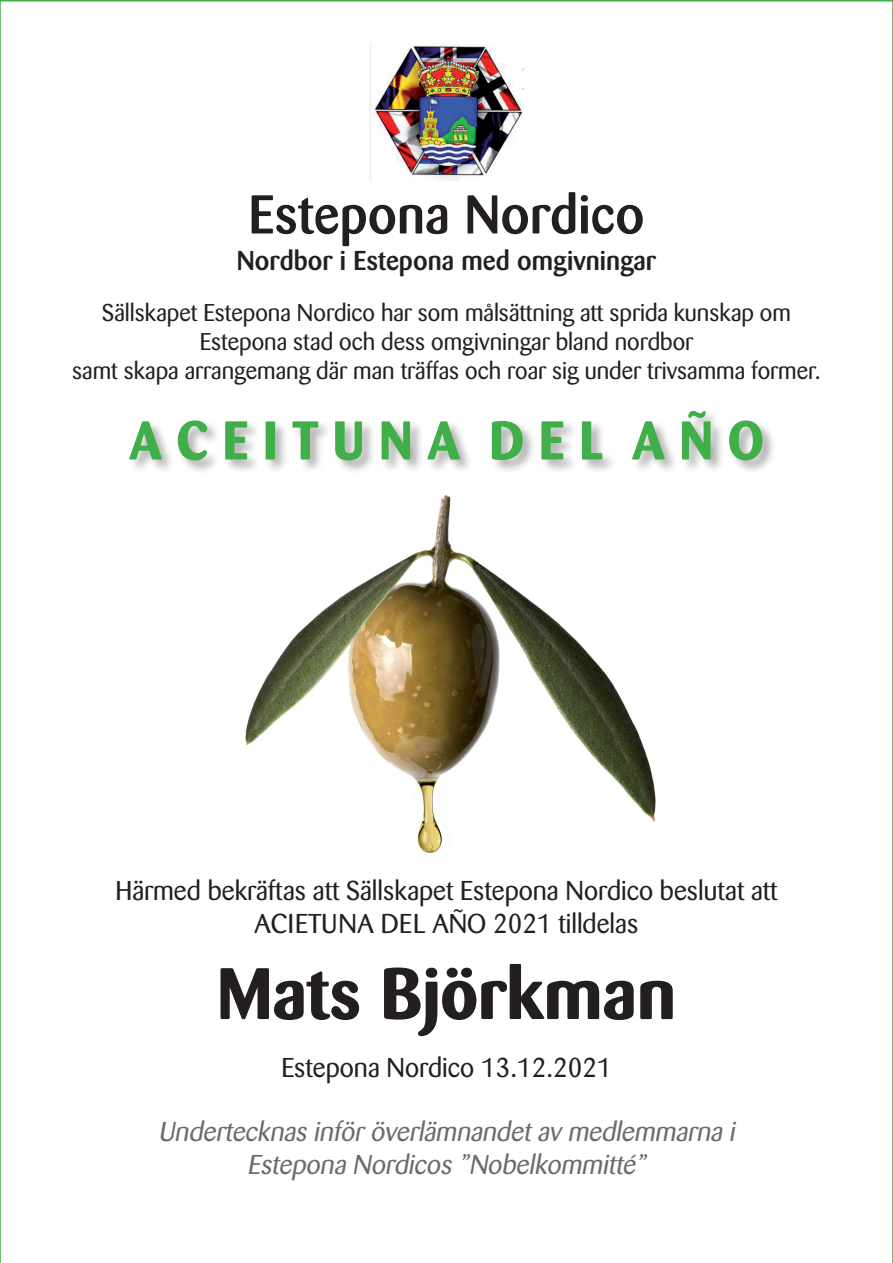
<style>
.page{position:relative;width:893px;height:1263px;background:#fff}
.page>*{position:absolute;margin:0;border:0;box-sizing:border-box;transform-origin:0 0}
.t1{font:700 72px "Barmeno";color:#231f20}
.t2{font:500 54px "Barmeno";color:#231f20}
.t3{font:700 54px "Barmeno";color:#40ae49}
.t4{font:27px/32.4px "Barmeno";color:#231f20;text-align:center}
.t5{font:italic 27px/32.4px "Barmeno";color:#6b6b6e;text-align:center}
.t6{font:500 27px "Barmeno";color:#231f20}
.t7{font:24px/28.8px "Barmeno";color:#231f20;text-align:center}
</style>
<div class="page">
<img style="left:245px;top:495px;width:411px;height:358px">
<img style="left:370px;top:45px;width:153px;height:136px">
<div style="left:128px;top:409px;width:649px;height:66px;background:#231f20;opacity:.36"></div>
<h2 class="t2" style="left:248px;top:183px;width:398px">Estepona Nordico</h2>
<p class="t6" style="left:237px;top:244px;width:421px">Nordbor i Estepona med omgivningar</p>
<p class="t7" style="left:72px;top:299px;width:750px">Sällskapet Estepona Nordico har som målsättning att sprida kunskap om<br>Estepona stad och dess omgivningar bland nordbor<br>samt skapa arrangemang där man träffas och roar sig under trivsamma former.</p>
<h2 class="t3" style="left:129px;top:408px;width:636px">A C E I T U N A D E L A Ñ O</h2>
<p class="t4" style="left:115px;top:875px;width:663px">Härmed bekräftas att Sällskapet Estepona Nordico beslutat att<br>ACIETUNA DEL AÑO 2021 tilldelas</p>
<h1 class="t1" style="left:217px;top:950px;width:460px">Mats Björkman</h1>
<p class="t4" style="left:281px;top:1051px;width:332px">Estepona Nordico 13.12.2021</p>
<p class="t5" style="left:159px;top:1116px;width:583px">Undertecknas införöverlämnandetav medlemmarna i<br>Estepona Nordicos ”Nobelkommitté”</p>
</div>
